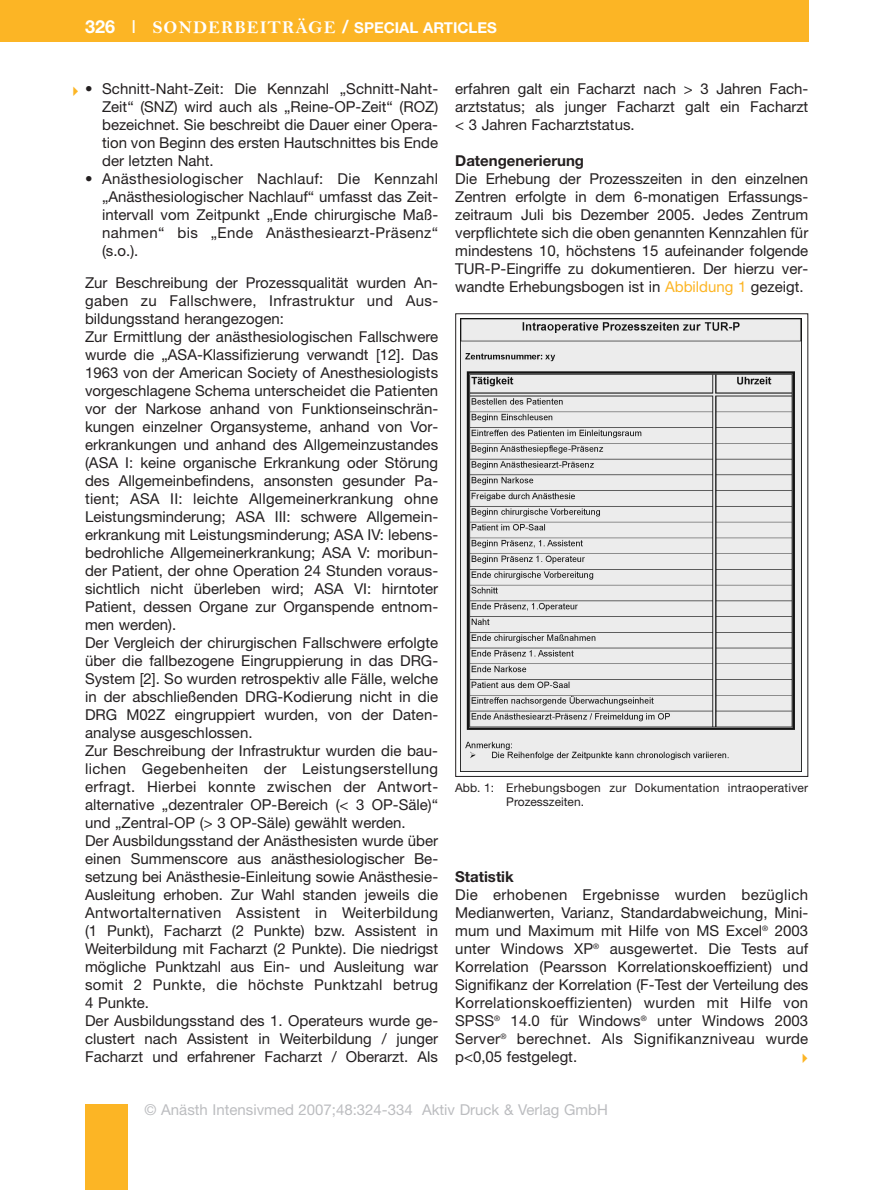
<style>
.page{position:relative;width:893px;height:1190px;background:#fff}
.page>*{position:absolute;margin:0;border:0;box-sizing:border-box;transform-origin:0 0}
.t1{font:15px/18px "Helvetica Neue";color:#231f20;text-align:justify}
.t2{font:15px "Helvetica Neue";color:#bcbdc0}
.t3{font:700 15px "Helvetica Neue";color:#fff}
.t4{font:700 15px "Helvetica Neue";color:#231f20}
.t5{font:12px/14.2px "Helvetica Neue";letter-spacing:.02em;color:#231f20}
.s1{font-size:18px}
.s2{font-weight:400;font-size:18px}
.s3{font-family:"Bell MT Bold";font-weight:400;font-size:18px}
.s4{color:#fcb525}
</style>
<div class="page">
<div style="left:0;top:0;width:808px;height:41px;background:#fcb525"></div>
<div style="left:85px;top:1104px;width:43px;height:86px;background:#fcb525"></div>
<img style="left:460px;top:319px;width:341px;height:452px">
<p class="t3" style="left:85px;top:22px;width:413px"><span class="s1">326</span> <span class="s2">I</span> <span class="s3">SONDERBEITRÄGE</span> <span class="s1">/</span> SPECIAL ARTICLES</p>
<p class="t1" style="left:102px;top:81px;width:337px;text-indent:-17px">• Schnitt-Naht-Zeit: Die Kennzahl „Schnitt-Naht-Zeit“ (SNZ) wird auch als „Reine-OP-Zeit“ (ROZ) bezeichnet. Sie beschreibt die Dauer einer Opera&shy;tion von Beginn des ersten Hautschnittes bis Ende der letzten Naht.</p>
<p class="t1" style="left:102px;top:171px;width:337px;text-indent:-17px">• Anästhesiologischer Nachlauf: Die Kennzahl „Anästhesiologischer Nachlauf“ umfasst das Zeit&shy;intervall vom Zeitpunkt „Ende chirurgische Maß&shy;nahmen“ bis „Ende Anästhesiearzt-Präsenz“ (s.o.).</p>
<p class="t1" style="left:85px;top:275px;width:354px;text-align:left">Zur Beschreibung der Prozessqualität wurden An&shy;gaben zu Fallschwere, Infrastruktur und Aus&shy;bildungsstand herangezogen:<br>Zur Ermittlung der anästhesiologischen Fallschwere wurde die „ASA-Klassifizierung verwandt [12]. Das 1963 von der American Society of Anesthesiologists vorgeschlagene Schema unterscheidet die Patienten vor der Narkose anhand von Funktionseinschrän&shy;kungen einzelner Organsysteme, anhand von Vor&shy;erkrankungen und anhand des Allgemeinzustandes (ASA I: keine organische Erkrankung oder Störung des Allgemeinbefindens, ansonsten gesunder Pa&shy;tient; ASA II: leichte Allgemeinerkrankung ohne Leistungsminderung; ASA III: schwere Allgemein&shy;erkrankung mit Leistungsminderung; ASA IV: lebens&shy;bedrohliche Allgemeinerkrankung; ASA V: moribun&shy;der Patient, der ohne Operation 24 Stunden voraus&shy;sichtlich nicht überleben wird; ASA VI: hirntoter Patient, dessen Organe zur Organspende entnom&shy;men werden).<br>Der Vergleich der chirurgischen Fallschwere erfolgte über die fallbezogene Eingruppierung in das DRG-System [2]. So wurden retrospektiv alle Fälle, welche in der abschließenden DRG-Kodierung nicht in die DRG M02Z eingruppiert wurden, von der Daten&shy;analyse ausgeschlossen.<br>Zur Beschreibung der Infrastruktur wurden die bau&shy;lichen Gegebenheiten der Leistungserstellung erfragt. Hierbei konnte zwischen der Antwort&shy;alternative „dezentraler OP-Bereich (&lt; 3 OP-Säle)“ und „Zentral-OP (&gt; 3 OP-Säle) gewählt werden.<br>Der Ausbildungsstand der Anästhesisten wurde über einen Summenscore aus anästhesiologischer Be&shy;setzung bei Anästhesie-Einleitung sowie Anästhesie-Ausleitung erhoben. Zur Wahl standen jeweils die Antwortalternativen Assistent in Weiterbildung (1 Punkt), Facharzt (2 Punkte) bzw. Assistent in Weiterbildung mit Facharzt (2 Punkte). Die niedrigst mögliche Punktzahl aus Ein- und Ausleitung war somit 2 Punkte, die höchste Punktzahl betrug 4 Punkte.<br>Der Ausbildungsstand des 1. Operateurs wurde ge&shy;clustert nach Assistent in Weiterbildung / junger Facharzt und erfahrener Facharzt / Oberarzt. Als</p>
<p class="t1" style="left:455px;top:81px;width:354px">erfahren galt ein Facharzt nach &gt; 3 Jahren Fach&shy;arztstatus; als junger Facharzt galt ein Facharzt &lt; 3 Jahren Facharztstatus.</p>
<p class="t4" style="left:455px;top:156px;width:130px">Datengenerierung</p>
<p class="t1" style="left:455px;top:171px;width:354px">Die Erhebung der Prozesszeiten in den einzelnen Zentren erfolgte in dem 6-monatigen Erfassungs&shy;zeitraum Juli bis Dezember 2005. Jedes Zentrum verpflichtete sich die oben genannten Kennzahlen für mindestens 10, höchstens 15 aufeinander folgende TUR-P-Eingriffe zu dokumentieren. Der hierzu ver&shy;wandte Erhebungsbogen ist in <span class="s4">Abbildung 1</span> gezeigt.</p>
<p class="t5" style="left:506px;top:781px;width:303px;text-indent:-51px">Abb. 1: Erhebungsbogen zur Dokumentation intraoperativer<br>Prozesszeiten.</p>
<p class="t4" style="left:455px;top:871px;width:60px">Statistik</p>
<p class="t1" style="left:455px;top:887px;width:354px">Die erhobenen Ergebnisse wurden bezüglich Medianwerten, Varianz, Standardabweichung, Mini&shy;mum und Maximum mit Hilfe von MS Excel<sup>®</sup> 2003 unter Windows XP<sup>®</sup> ausgewertet. Die Tests auf Korrelation (Pearsson Korrelationskoeffizient) und Signifikanz der Korrelation (F-Test der Verteilung des Korrelationskoeffizienten) wurden mit Hilfe von SPSS<sup>®</sup> 14.0 für Windows<sup>®</sup> unter Windows 2003<br>Server<sup>®</sup> berechnet. Als Signifikanzniveau wurde p&lt;0,05 festgelegt.</p>
<p class="t2" style="left:145px;top:1104px;width:465px">© Anästh Intensivmed 2007;48:324-334 Aktiv Druck &amp; Verlag GmbH</p>
</div>
